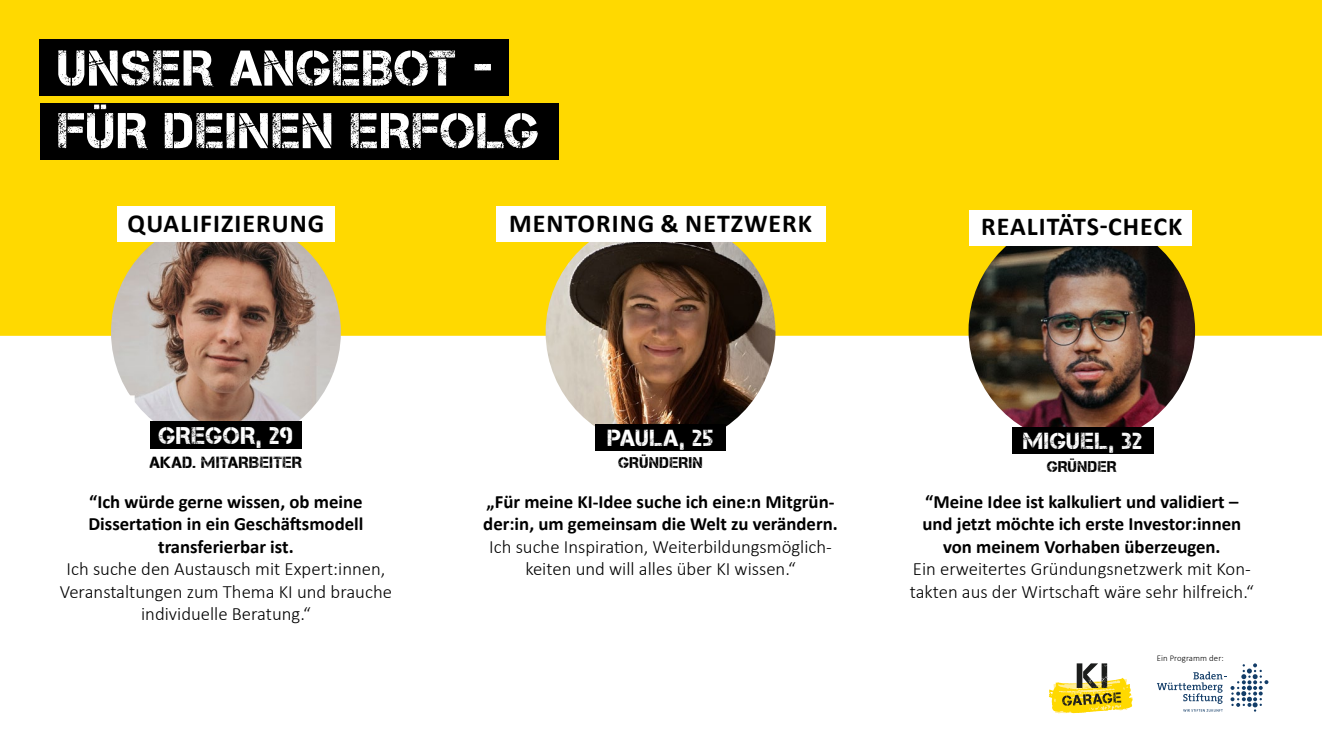
<style>
.page{position:relative;width:1322px;height:745px;background:#fff}
.page>*{position:absolute;margin:0;border:0;box-sizing:border-box;transform-origin:0 0}
.t1{font:50px/62.5px "Captureit";letter-spacing:.05em;color:#fff}
.t2{font:700 25.88px "Calibri";letter-spacing:.04em;color:#000}
.t3{font:24.12px "Captureit";letter-spacing:.04em;color:#fff}
.t4{font:23.12px "Captureit";letter-spacing:.045em;color:#fff}
.t5{font:700 18.75px/22.5px "Calibri";color:#000;text-align:center}
.t6{font:300 18.75px/22.5px "Calibri";color:#000;text-align:center}
.t7{font:16.12px "Captureit";letter-spacing:.035em;color:#000}
.t8{font:15.5px "Captureit";letter-spacing:.06em;color:#000}
.t9{font:300 8.75px "Calibri";letter-spacing:.01em;color:#000}
</style>
<div class="page">
<div style="left:0;top:0;width:1322px;height:335px;background:#ffd900"></div>
<div style="left:40px;top:39px;width:468px;height:57px;background:#000"></div>
<div style="left:40px;top:103px;width:519px;height:56px;background:#000"></div>
<img style="left:111px;top:217px;width:230px;height:230px;border-radius:115px">
<img style="left:968px;top:217px;width:227px;height:226px;border-radius:113px">
<img style="left:545px;top:217px;width:230px;height:230px;border-radius:115px">
<div style="left:117px;top:206px;width:218px;height:36px;background:#fff"></div>
<div style="left:969px;top:210px;width:223px;height:35px;background:#fff"></div>
<div style="left:496px;top:206px;width:329px;height:36px;background:#fff"></div>
<div style="left:150px;top:421px;width:152px;height:28px;background:#000"></div>
<div style="left:595px;top:423px;width:131px;height:27px;background:#000"></div>
<div style="left:1012px;top:427px;width:141px;height:27px;background:#000"></div>
<svg style="left:1049px;top:663px;width:83px;height:49px"></svg>
<svg style="left:1157px;top:663px;width:111px;height:48px"></svg>
<h1 class="t1" style="left:58px;top:37px;width:482px">UNSER ANGEBOT -<br>FÜR DEINEN ERFOLG</h1>
<h2 class="t2" style="left:128px;top:205px;width:198px">QUALIFIZIERUNG</h2>
<h2 class="t2" style="left:509px;top:205px;width:305px">MENTORING &amp; NETZWERK</h2>
<h2 class="t2" style="left:981px;top:208px;width:203px">REALITÄTS-CHECK</h2>
<p class="t3" style="left:159px;top:422px;width:135px">GREGOR, 29</p>
<p class="t7" style="left:150px;top:453px;width:154px">AKAD. MITARBEITER</p>
<p class="t5" style="left:88px;top:489px;width:276px">“Ich würde gerne wissen, ob meine<br>Dissertation in ein Geschäftsmodell transferierbar ist.</p>
<p class="t6" style="left:60px;top:557px;width:334px">Ich suche den Austausch mit Expert:innen,<br>Veranstaltungen zum Thema KI und brauche individuelle Beratung.“</p>
<p class="t4" style="left:608px;top:424px;width:107px">PAULA, 25</p>
<p class="t8" style="left:618px;top:453px;width:85px">GRÜNDERIN</p>
<p class="t5" style="left:483px;top:489px;width:356px;text-align:left">„Für meine KI-Idee suche ich eine:n Mitgrün&shy;der:in, um gemeinsam die Welt zu verändern.</p>
<p class="t6" style="left:489px;top:535px;width:344px">Ich suche Inspiration, Weiterbildungsmöglich&shy;keiten und will alles über KI wissen.“</p>
<p class="t4" style="left:1023px;top:428px;width:120px">MIGUEL, 32</p>
<p class="t8" style="left:1047px;top:457px;width:71px">GRÜNDER</p>
<p class="t5" style="left:922px;top:489px;width:320px">“Meine Idee ist kalkuliert und validiert – und jetzt möchte ich erste Investor:innen von meinem Vorhaben überzeugen.</p>
<p class="t6" style="left:910px;top:557px;width:345px;text-align:left">Ein erweitertes Gründungsnetzwerk mit Kon&shy;takten aus der Wirtschaft wäre sehr hilfreich.“</p>
<p class="t9" style="left:1156px;top:651px;width:68px">Ein Programm der:</p>
</div>
